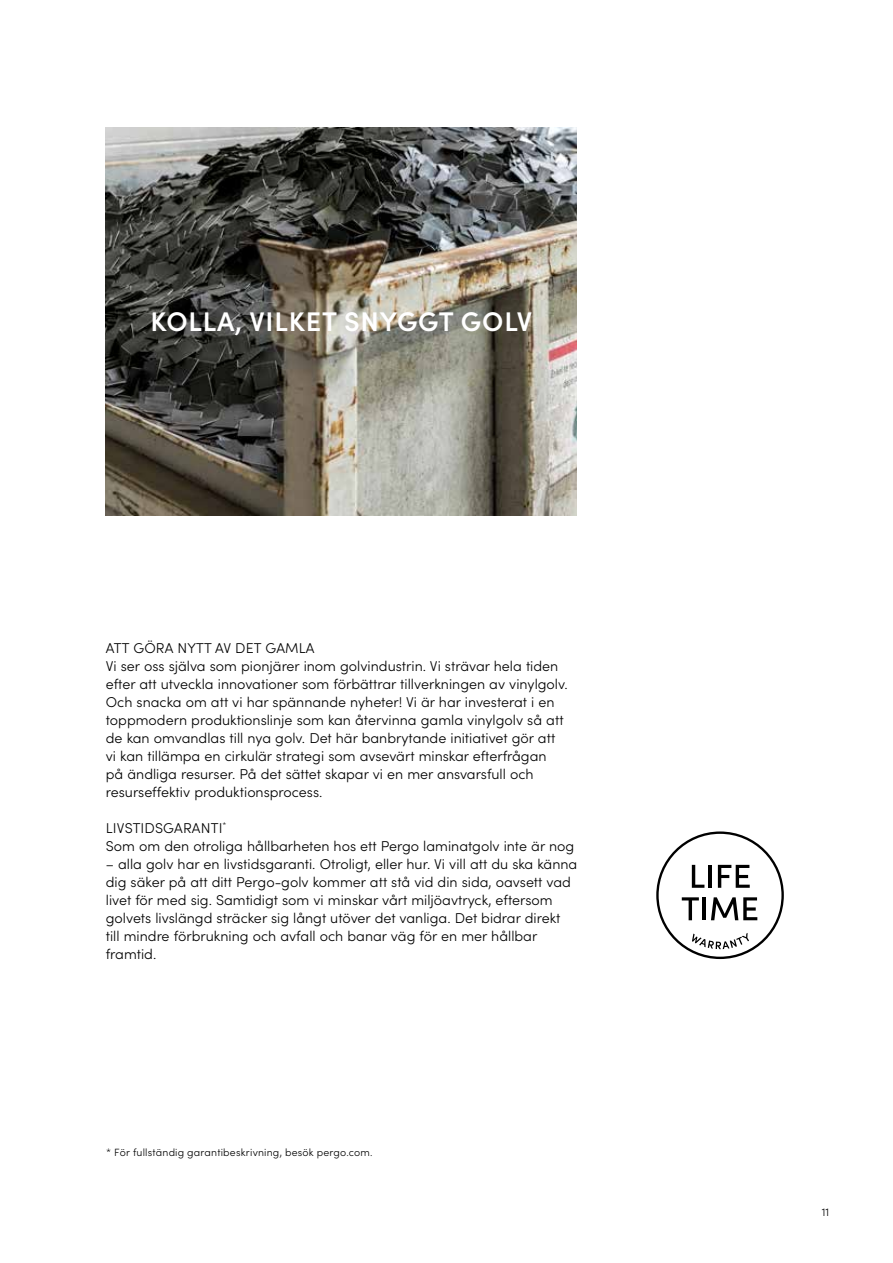
<style>
.page{position:relative;width:893px;height:1263px;background:#fff}
.page>*{position:absolute;margin:0;border:0;box-sizing:border-box;transform-origin:0 0}
.t1{font:600 27px "Sofia Pro";letter-spacing:.03em;color:#fff}
.t2{font:300 14.25px/18px "Sofia Pro";color:#000}
.t3{font:300 11.25px "Sofia Pro";color:#000}
.t4{font:300 10.5px "Sofia Pro";letter-spacing:.02em;color:#000}
</style>
<div class="page">
<img style="left:106px;top:128px;width:470px;height:387px">
<svg style="left:692px;top:933px;width:57px;height:16px"></svg>
<svg style="left:692px;top:865px;width:12px;height:23px"></svg>
<hr style="left:708px;top:865px;width:4px;height:23px;background:#000">
<svg style="left:718px;top:865px;width:32px;height:23px"></svg>
<svg style="left:682px;top:897px;width:17px;height:23px"></svg>
<hr style="left:703px;top:897px;width:3px;height:23px;background:#000">
<svg style="left:711px;top:897px;width:46px;height:23px"></svg>
<h1 class="t1" style="left:151px;top:301px;width:383px">KOLLA, VILKET SNYGGT GOLV</h1>
<p class="t2" style="left:106px;top:638px;width:463px">ATT GÖRA NYTT AV DET GAMLA<br>Vi ser oss själva som pionjärer inom golvindustrin. Vi strävar hela tiden efter att utveckla innovationer som förbättrar tillverkningen av vinylgolv.<br>Och snacka om att vi har spännande nyheter! Vi är har investerat i en toppmodern produktionslinje som kan återvinna gamla vinylgolv så att de kan omvandlas till nya golv. Det här banbrytande initiativet gör att vi kan tillämpa en cirkulär strategi som avsevärt minskar efterfrågan<br>på ändliga resurser. På det sättet skapar vi en mer ansvarsfull och resurseffektiv produktionsprocess.</p>
<p class="t2" style="left:106px;top:818px;width:470px">LIVSTIDSGARANTI<sup>*<br></sup>Som om den otroliga hållbarheten hos ett Pergo laminatgolv inte är nog</p>
<p class="t2" style="left:106px;top:854px;width:473px">– alla golv har en livstidsgaranti. Otroligt, eller hur. Vi vill att du ska känna dig säker på att ditt Pergo-golv kommer att stå vid din sida, oavsett vad livet för med sig. Samtidigt som vi minskar vårt miljöavtryck, eftersom golvets livslängd sträcker sig långt utöver det vanliga. Det bidrar direkt till mindre förbrukning och avfall och banar väg för en mer hållbar framtid.</p>
<p class="t4" style="left:106px;top:1145px;width:268px">* För fullständig garantibeskrivning, besök pergo.com.</p>
<p class="t3" style="left:822px;top:1204px;width:9px">11</p>
</div>
